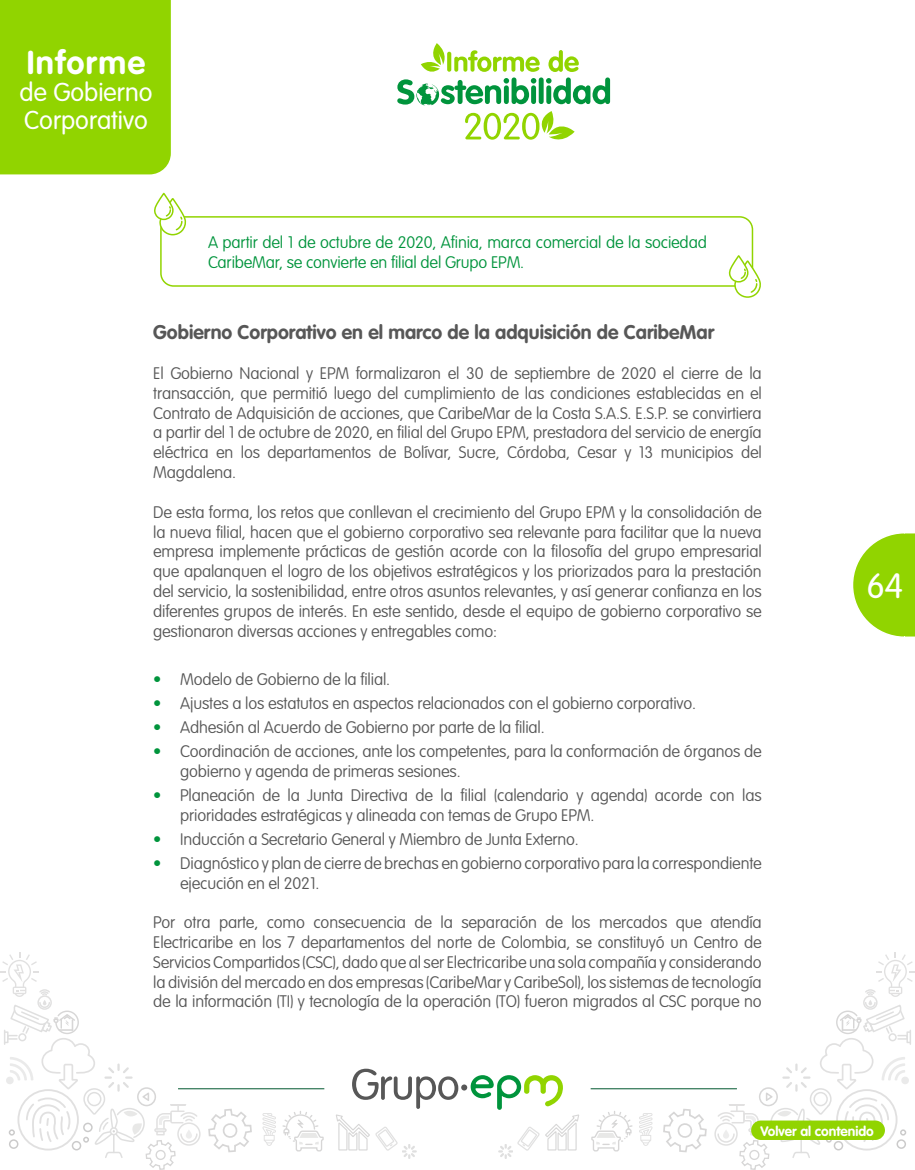
<style>
.page{position:relative;width:915px;height:1170px;background:#fff}
.page>*{position:absolute;margin:0;border:0;box-sizing:border-box;transform-origin:0 0}
.t1{font:300 34.5px "VAG Rounded Std";color:#fff}
.t2{font:700 32.55px "VAG Rounded Std";letter-spacing:.04em;color:#fff}
.t3{font:300 25.5px/27px "VAG Rounded Std";color:#fff}
.t4{font:700 19.5px "VAG Rounded Std";color:#575757}
.t5{font:100 16.5px/19.8px "VAG Rounded Std";letter-spacing:-.01em;color:#575757;text-align:justify}
.t6{font:100 16.5px/19.8px "VAG Rounded Std";letter-spacing:-.01em;color:#00943c}
.t7{font:700 13.65px "VAG Rounded Std";color:#fff}
.s1{color:#00943c}
</style>
<div class="page">
<svg style="left:591px;top:1111px;width:41px;height:40px"></svg>
<div style="left:714px;top:1122px;width:23px;height:23px;border:2px solid #9b9a9a;border-radius:50%"></div>
<svg style="left:663px;top:1109px;width:43px;height:43px"></svg>
<svg style="left:639px;top:1113px;width:13px;height:32px"></svg>
<svg style="left:716px;top:952px;width:198px;height:217px"></svg>
<svg style="left:282px;top:1111px;width:41px;height:40px"></svg>
<div style="left:177px;top:1122px;width:23px;height:23px;border:2px solid #9b9a9a;border-radius:50%"></div>
<svg style="left:208px;top:1109px;width:44px;height:43px"></svg>
<svg style="left:262px;top:1113px;width:14px;height:32px"></svg>
<svg style="left:0;top:952px;width:199px;height:217px"></svg>
<div style="left:0;top:0;width:171px;height:174px;background:#91d400"></div>
<div style="left:160px;top:216px;width:593px;height:71px;border:2px solid #91d400;border-radius:13px"></div>
<svg style="left:154px;top:192px;width:34px;height:44px"></svg>
<svg style="left:727px;top:254px;width:34px;height:44px"></svg>
<svg style="left:397px;top:43px;width:213px;height:97px"></svg>
<svg style="left:336px;top:1068px;width:243px;height:90px"></svg>
<hr style="left:590px;top:1088px;width:146px;height:1px;background:#00572e">
<hr style="left:178px;top:1088px;width:146px;height:1px;background:#00572e">
<div style="left:750px;top:1120px;width:134px;height:19px;background:#91d400;border-radius:10px"></div>
<svg style="left:853px;top:533px;width:61px;height:104px"></svg>
<h2 class="t2" style="left:27px;top:44px;width:120px">Informe</h2>
<h3 class="t3" style="left:19px;top:80px;width:134px">de Gobierno<br>Corporativo</h3>
<p class="t6" style="left:208px;top:233px;width:500px">A partir del 1 de octubre de 2020, Afinia, marca comercial de la sociedad<br>CaribeMar, se convierte en filial del Grupo EPM.</p>
<p class="t4" style="left:153px;top:321px;width:562px">Gobierno Corporativo en el marco de la adquisición de CaribeMar</p>
<p class="t5" style="left:153px;top:364px;width:610px">El Gobierno Nacional y EPM formalizaron el 30 de septiembre de 2020 el cierre de la transacción, que permitió luego del cumplimiento de las condiciones establecidas en el Contrato de Adquisición de acciones, que CaribeMar de la Costa S.A.S. E.S.P. se convirtiera a partir del 1 de octubre de 2020, en filial del Grupo EPM, prestadora del servicio de energía eléctrica en los departamentos de Bolívar, Sucre, Córdoba, Cesar y 13 municipios del Magdalena.</p>
<p class="t5" style="left:153px;top:502px;width:610px">De esta forma, los retos que conllevan el crecimiento del Grupo EPM y la consolidación de la nueva filial, hacen que el gobierno corporativo sea relevante para facilitar que la nueva empresa implemente prácticas de gestión acorde con la filosofía del grupo empresarial que apalanquen el logro de los objetivos estratégicos y los priorizados para la prestación del servicio, la sostenibilidad, entre otros asuntos relevantes, y así generar confianza en los diferentes grupos de interés. En este sentido, desde el equipo de gobierno corporativo se gestionaron diversas acciones y entregables como:</p>
<p class="t5" style="left:153px;top:669px;width:238px"><span class="s1">•</span> Modelo de Gobierno de la filial.</p>
<p class="t5" style="left:153px;top:693px;width:544px"><span class="s1">•</span> Ajustes a los estatutos en aspectos relacionados con el gobierno corporativo.</p>
<p class="t5" style="left:153px;top:717px;width:393px"><span class="s1">•</span> Adhesión al Acuerdo de Gobierno por parte de la filial.</p>
<p class="t5" style="left:180px;top:741px;width:583px;text-indent:-27px"><span class="s1">•</span> Coordinación de acciones, ante los competentes, para la conformación de órganos de gobierno y agenda de primeras sesiones.</p>
<p class="t5" style="left:180px;top:785px;width:582px;text-indent:-27px"><span class="s1">•</span> Planeación de la Junta Directiva de la filial (calendario y agenda) acorde con las prioridades estratégicas y alineada con temas de Grupo EPM.</p>
<p class="t5" style="left:153px;top:829px;width:427px"><span class="s1">•</span> Inducción a Secretario General y Miembro de Junta Externo.</p>
<p class="t5" style="left:180px;top:853px;width:582px;text-indent:-27px"><span class="s1">•</span> Diagnóstico y plan de cierre de brechas en gobierno corporativo para la correspondiente ejecución en el 2021.</p>
<p class="t5" style="left:153px;top:913px;width:610px">Por otra parte, como consecuencia de la separación de los mercados que atendía Electricaribe en los 7 departamentos del norte de Colombia, se constituyó un Centro de Servicios Compartidos (CSC), dado que al ser Electricaribe una sola compañía y considerando la división del mercado en dos empresas (CaribeMar y CaribeSol), los sistemas de tecnología de la información (TI) y tecnología de la operación (TO) fueron migrados al CSC porque no</p>
<h1 class="t1" style="left:866px;top:566px;width:38px">64</h1>
<p class="t7" style="left:760px;top:1122px;width:115px">Volver al contenido</p>
</div>
